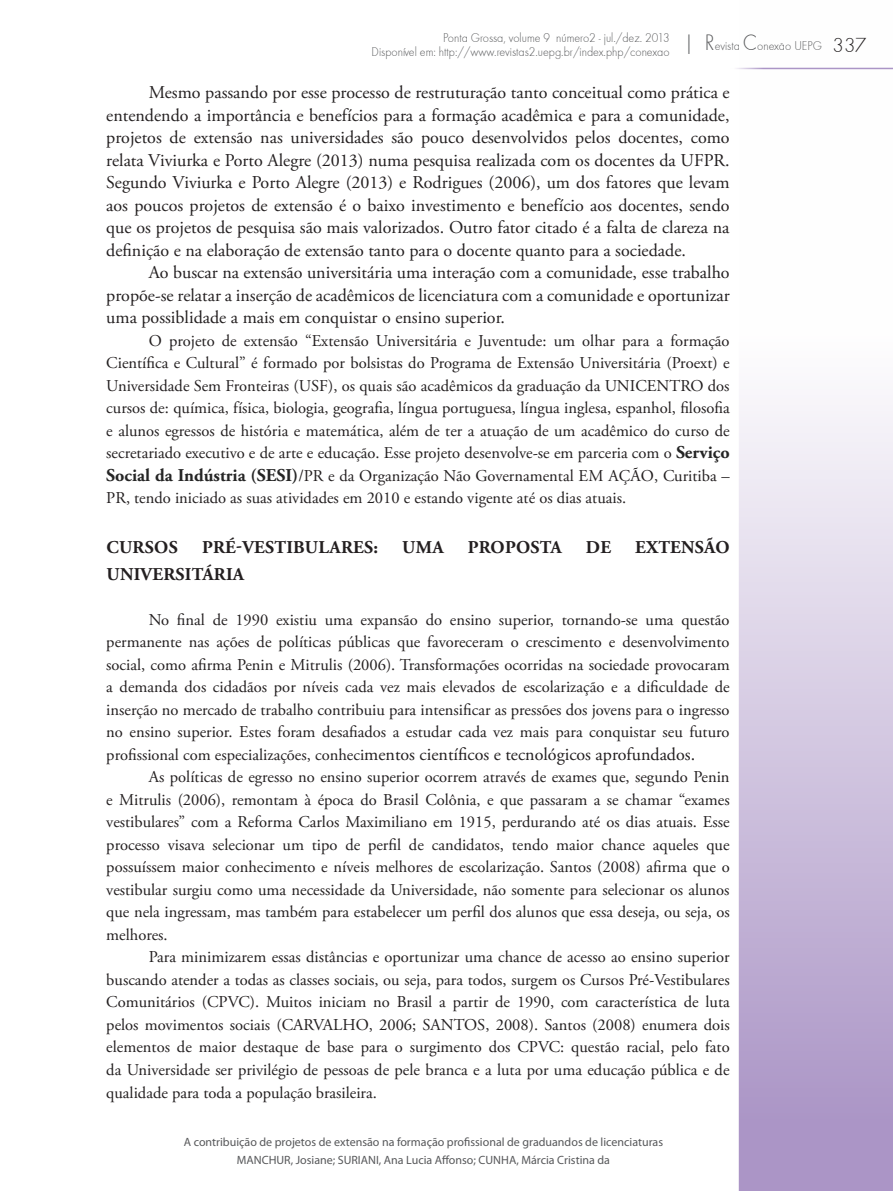
<style>
.page{position:relative;width:893px;height:1191px;background:#fff}
.page>*{position:absolute;margin:0;border:0;box-sizing:border-box;transform-origin:0 0}
.t1{font:21px "Futura TEE Ligh";color:#231f20}
.Artigo_-_texto{font:18px/22.5px "Adobe Garamond Pro";color:#231f20;text-align:justify}
.Artigo_-_subtitulo{font:700 18px "Adobe Garamond Pro";letter-spacing:.015em;color:#231f20}
.Artigo_-_texto-2{font:16.5px/22.5px "Adobe Garamond Pro";color:#231f20;text-align:justify}
.resumo_abstract{font:13.2px "Futura TEE Ligh";color:#57585a;scale:.91 1}
.dados_artgo_rodape{font:12px "Myriad Pro";color:#57585a}
.s1{font-size:23.1px}
.s2{font-weight:700;font-size:18px;color:#252525}
.s3{font-size:16.5px}
</style>
<div class="page">
<svg style="left:739px;top:67px;width:154px;height:1124px"></svg>
<hr style="left:730px;top:68px;width:163px;height:1px;background:#ab95c6">
<p class="resumo_abstract" style="left:443px;top:30px;width:250px">Ponta Grossa, volume 9 número2 - jul./dez. 2013</p>
<p class="resumo_abstract" style="left:372px;top:44px;width:329px">Disponível em: http://www.revistas2.uepg.br/index.php/conexao</p>
<p class="resumo_abstract" style="left:684px;top:38px;width:153px"><span class="s1">| R</span>evista <span class="s1">C</span>onexao UEPG</p>
<p class="resumo_abstract" style="left:781px;top:35px;width:4px">-</p>
<p class="Artigo_-_texto" style="left:106px;top:82px;width:625px;text-indent:43px">Mesmo passando por esse processo de restruturação tanto conceitual como prática e entendendo a importância e benefícios para a formação acadêmica e para a comunidade, projetos de extensão nas universidades são pouco desenvolvidos pelos docentes, como relata Viviurka e Porto Alegre (2013) numa pesquisa realizada com os docentes da UFPR.<br>Segundo Viviurka e Porto Alegre (2013) e Rodrigues (2006), um dos fatores que levam aos poucos projetos de extensão é o baixo investimento e benefício aos docentes, sendo que os projetos de pesquisa são mais valorizados. Outro fator citado é a falta de clareza na definição e na elaboração de extensão tanto para o docente quanto para a sociedade.</p>
<p class="Artigo_-_texto" style="left:106px;top:262px;width:625px;text-indent:43px">Ao buscar na extensão universitária uma interação com a comunidade, esse trabalho propõe-se relatar a inserção de acadêmicos de licenciatura com a comunidade e oportunizar uma possiblidade a mais em conquistar o ensino superior.</p>
<p class="Artigo_-_texto-2" style="left:106px;top:330px;width:625px;text-indent:43px">O projeto de extensão “Extensão Universitária e Juventude: um olhar para a formação Científica e Cultural” é formado por bolsistas do Programa de Extensão Universitária (Proext) e Universidade Sem Fronteiras (USF), os quais são acadêmicos da graduação da UNICENTRO dos cursos de: química, física, biologia, geografia, língua portuguesa, língua inglesa, espanhol, filosofia e alunos egressos de história e matemática, além de ter a atuação de um acadêmico do curso de secretariado executivo e de arte e educação. Esse projeto desenvolve-se em parceria com o <span class="s2">Serviço Social da Indústria (SESI)</span>/PR e da Organização Não Governamental EM AÇÃO, Curitiba – PR, tendo iniciado as suas atividades em 2010 e estando vigente até os dias atuais.</p>
<p class="Artigo_-_subtitulo" style="left:106px;top:536px;width:73px">CURSOS</p>
<p class="Artigo_-_subtitulo" style="left:202px;top:536px;width:178px">PRÉ-VESTIBULARES:</p>
<p class="Artigo_-_subtitulo" style="left:402px;top:536px;width:43px">UMA</p>
<p class="Artigo_-_subtitulo" style="left:468px;top:536px;width:95px">PROPOSTA</p>
<p class="Artigo_-_subtitulo" style="left:586px;top:536px;width:27px">DE</p>
<p class="Artigo_-_subtitulo" style="left:635px;top:536px;width:96px">EXTENSÃO</p>
<p class="Artigo_-_subtitulo" style="left:106px;top:563px;width:139px">UNIVERSITÁRIA</p>
<p class="Artigo_-_texto-2" style="left:106px;top:609px;width:625px;text-indent:43px">No final de 1990 existiu uma expansão do ensino superior, tornando-se uma questão permanente nas ações de políticas públicas que favoreceram o crescimento e desenvolvimento social, como afirma Penin e Mitrulis (2006). Transformações ocorridas na sociedade provocaram a demanda dos cidadãos por níveis cada vez mais elevados de escolarização e a dificuldade de inserção no mercado de trabalho contribuiu para intensificar as pressões dos jovens para o ingresso no ensino superior. Estes foram desafiados a estudar cada vez mais para conquistar seu futuro</p>
<p class="Artigo_-_texto" style="left:106px;top:743px;width:590px"><span class="s3">profissional com especializações, conheci</span>mentos científicos e tecnológicos aprofundados.</p>
<p class="Artigo_-_texto-2" style="left:106px;top:766px;width:625px;text-indent:43px">As políticas de egresso no ensino superior ocorrem através de exames que, segundo Penin e Mitrulis (2006), remontam à época do Brasil Colônia, e que passaram a se chamar “exames vestibulares” com a Reforma Carlos Maximiliano em 1915, perdurando até os dias atuais. Esse processo visava selecionar um tipo de perfil de candidatos, tendo maior chance aqueles que possuíssem maior conhecimento e níveis melhores de escolarização. Santos (2008) afirma que o vestibular surgiu como uma necessidade da Universidade, não somente para selecionar os alunos que nela ingressam, mas também para estabelecer um perfil dos alunos que essa deseja, ou seja, os melhores.</p>
<p class="Artigo_-_texto-2" style="left:106px;top:946px;width:625px;text-indent:43px">Para minimizarem essas distâncias e oportunizar uma chance de acesso ao ensino superior buscando atender a todas as classes sociais, ou seja, para todos, surgem os Cursos Pré-Vestibulares Comunitários (CPVC). Muitos iniciam no Brasil a partir de 1990, com característica de luta pelos movimentos sociais (CARVALHO, 2006; SANTOS, 2008). Santos (2008) enumera dois elementos de maior destaque de base para o surgimento dos CPVC: questão racial, pelo fato da Universidade ser privilégio de pessoas de pele branca e a luta por uma educação pública e de qualidade para toda a população brasileira.</p>
<p class="t1" style="left:833px;top:33px;width:35px">337</p>
<p class="dados_artgo_rodape" style="left:184px;top:1134px;width:481px">A contribuição de projetos de extensão na formação profissional de graduandos de licenciaturas</p>
<p class="dados_artgo_rodape" style="left:237px;top:1152px;width:375px">MANCHUR, Josiane; SURIANI, Ana Lucia Affonso; CUNHA, Márcia Cristina da</p>
</div>
